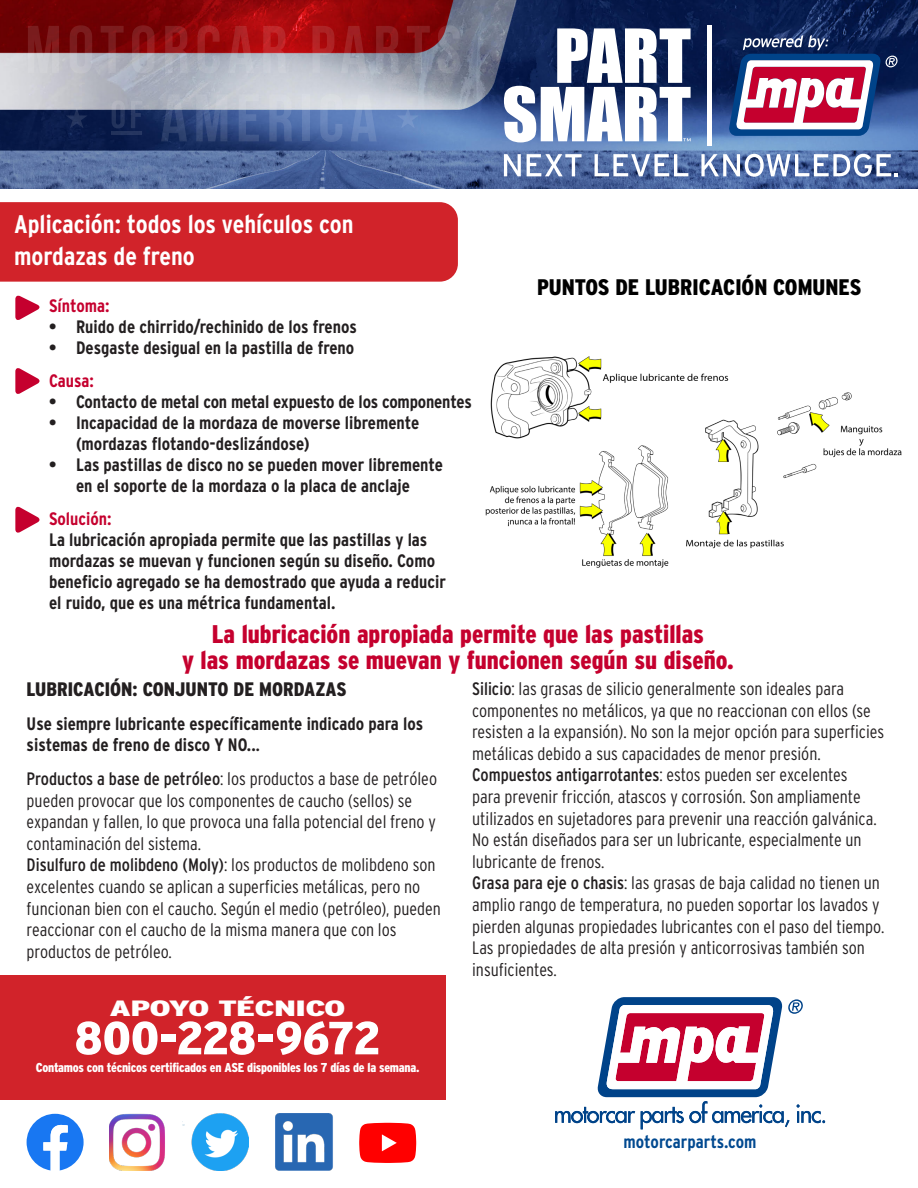
<style>
.page{position:relative;width:918px;height:1188px;background:#fff}
.page>*{position:absolute;margin:0;border:0;box-sizing:border-box;transform-origin:0 0}
.t1{font:900 46.35px "Interstate Condensed";letter-spacing:-.025em;color:#fff;scale:1.11 1}
.t2{font:900 25.5px/25.5px "Interstate Condensed";color:#c5002e;text-align:center}
.Paragraph_Style_1{font:700 25.5px/31.5px "Interstate Condensed";color:#fff}
.t3{font:900 22.5px "Interstate Condensed";color:#000}
.t4{font:900 22.05px "Interstate Condensed";letter-spacing:-.02em;color:#fff;scale:1.72 1}
.t5{font:900 19.5px "Interstate Condensed";color:#231f20}
.t6{font:300 18px/21.6px "Interstate Condensed";color:#231f20}
.t7{font:700 18px/21px "Interstate Condensed";color:#231f20}
.t8{font:700 18px "Interstate Condensed";color:#c5002e}
.t9{font:700 18px "Interstate Condensed";color:#014990}
.t10{font:900 12.9px "Interstate Condensed";letter-spacing:-.02em;color:#fff}
.s1{font-size:16.5px}
.s2{font-weight:400}
</style>
<div class="page">
<div style="left:0;top:202px;width:458px;height:80px;background:#d1232a"></div>
<div style="left:0;top:975px;width:445px;height:124px;background:#d1232a"></div>
<svg style="left:555px;top:997px;width:270px;height:132px"></svg>
<svg style="left:27px;top:1114px;width:57px;height:57px"></svg>
<img style="left:109px;top:1114px;width:56px;height:57px">
<img style="left:183px;top:1114px;width:66px;height:57px">
<img style="left:276px;top:1114px;width:57px;height:57px">
<svg style="left:359px;top:1123px;width:57px;height:40px;background:#ff1c1c"></svg>
<img style="left:0;top:0;width:918px;height:189px">
<svg style="left:728px;top:35px;width:170px;height:101px"></svg>
<div style="left:707px;top:25px;width:5px;height:121px;background:#fff"></div>
<svg style="left:504px;top:28px;width:187px;height:114px"></svg>
<svg style="left:458px;top:154px;width:440px;height:24px"></svg>
<svg style="left:28px;top:26px;width:31px;height:47px"></svg>
<svg style="left:70px;top:25px;width:22px;height:48px"></svg>
<svg style="left:101px;top:26px;width:23px;height:47px"></svg>
<svg style="left:132px;top:25px;width:23px;height:48px"></svg>
<svg style="left:165px;top:26px;width:23px;height:47px"></svg>
<svg style="left:197px;top:25px;width:23px;height:48px"></svg>
<svg style="left:228px;top:26px;width:26px;height:47px"></svg>
<svg style="left:263px;top:26px;width:23px;height:47px"></svg>
<svg style="left:312px;top:26px;width:22px;height:47px"></svg>
<svg style="left:341px;top:26px;width:26px;height:47px"></svg>
<svg style="left:376px;top:26px;width:23px;height:47px"></svg>
<svg style="left:407px;top:26px;width:23px;height:47px"></svg>
<svg style="left:438px;top:25px;width:22px;height:48px"></svg>
<svg style="left:112px;top:100px;width:13px;height:28px"></svg>
<svg style="left:131px;top:101px;width:11px;height:27px"></svg>
<svg style="left:161px;top:94px;width:26px;height:47px"></svg>
<svg style="left:196px;top:94px;width:31px;height:47px"></svg>
<svg style="left:239px;top:94px;width:20px;height:47px"></svg>
<svg style="left:269px;top:94px;width:23px;height:47px"></svg>
<svg style="left:302px;top:94px;width:8px;height:47px"></svg>
<svg style="left:320px;top:94px;width:22px;height:48px"></svg>
<svg style="left:351px;top:94px;width:26px;height:47px"></svg>
<hr style="left:111px;top:132px;width:30px;height:3px;background:#fff">
<svg style="left:397px;top:108px;width:22px;height:20px"></svg>
<svg style="left:66px;top:108px;width:22px;height:20px"></svg>
<img style="left:485px;top:357px;width:416px;height:210px">
<svg style="left:15px;top:295px;width:25px;height:25px"></svg>
<svg style="left:15px;top:368px;width:25px;height:26px"></svg>
<svg style="left:15px;top:506px;width:25px;height:27px"></svg>
<p class="Paragraph_Style_1" style="left:14px;top:208px;width:341px">Aplicación: todos los vehículos con mordazas de freno</p>
<p class="t8" style="left:49px;top:296px;width:62px">Síntoma:</p>
<p class="t7" style="left:49px;top:316px;width:309px">• Ruido de chirrido/rechinido de los frenos</p>
<p class="t7" style="left:49px;top:337px;width:307px">• Desgaste desigual en la pastilla de freno</p>
<p class="t8" style="left:49px;top:371px;width:46px">Causa:</p>
<p class="t7" style="left:49px;top:391px;width:424px">• Contacto de metal con metal expuesto de los componentes</p>
<p class="t7" style="left:76px;top:412px;width:345px;text-indent:-27px">• Incapacidad de la mordaza de moverse libremente (mordazas flotando-deslizándose)</p>
<p class="t7" style="left:49px;top:454px;width:395px;text-align:center">• Las pastillas de disco no se pueden mover libremente en el soporte de la mordaza o la placa de anclaje</p>
<p class="t8" style="left:49px;top:509px;width:64px">Solución:</p>
<p class="t7" style="left:49px;top:529px;width:398px">La lubricación apropiada permite que las pastillas y las mordazas se muevan y funcionen según su diseño. Como beneficio agregado se ha demostrado que ayuda a reducir el ruido, que es una métrica fundamental.</p>
<p class="t3" style="left:537px;top:275px;width:326px">PUNTOS DE LUBRICACIÓN COMUNES</p>
<p class="t2" style="left:182px;top:621px;width:553px">La lubricación apropiada permite que las pastillas<br>y las mordazas se muevan y funcionen según su diseño.</p>
<p class="t5" style="left:27px;top:679px;width:321px">LUBRICACIÓN: CONJUNTO DE MORDAZAS</p>
<p class="t7" style="left:27px;top:713px;width:398px;line-height:21.6px">Use siempre lubricante específicamente indicado para los sistemas de freno de disco Y NO..<span class="s1">.</span></p>
<p class="t6" style="left:27px;top:768px;width:412px"><span class="s2">Productos a base de petróleo</span>: los productos a base de petróleo pueden provocar que los componentes de caucho (sellos) se expandan y fallen, lo que provoca una falla potencial del freno y contaminación del sistema.</p>
<p class="t6" style="left:27px;top:854px;width:416px"><span class="s2">Disulfuro de molibdeno (Moly)</span>: los productos de molibdeno son excelentes cuando se aplican a superficies metálicas, pero no funcionan bien con el caucho. Según el medio (petróleo), pueden reaccionar con el caucho de la misma manera que con los productos de petróleo.</p>
<p class="t4" style="left:110px;top:996px;width:139px">APOYO TÉCNICO</p>
<p class="t1" style="left:74px;top:1012px;width:277px">800-228-9672</p>
<p class="t10" style="left:36px;top:1061px;width:385px">Contamos con técnicos certificados en ASE disponibles los 7 días de la semana.</p>
<p class="t6" style="left:472px;top:678px;width:414px"><span class="s2">Silicio</span>: las grasas de silicio generalmente son ideales para componentes no metálicos, ya que no reaccionan con ellos (se resisten a la expansión). No son la mejor opción para superficies metálicas debido a sus capacidades de menor presión.</p>
<p class="t6" style="left:472px;top:764px;width:406px"><span class="s2">Compuestos antigarrotantes</span>: estos pueden ser excelentes para prevenir fricción, atascos y corrosión. Son ampliamente utilizados en sujetadores para prevenir una reacción galvánica.<br>No están diseñados para ser un lubricante, especialmente un lubricante de frenos.</p>
<p class="t6" style="left:472px;top:872px;width:414px"><span class="s2">Grasa para eje o chasis</span>: las grasas de baja calidad no tienen un amplio rango de temperatura, no pueden soportar los lavados y pierden algunas propiedades lubricantes con el paso del tiempo.<br>Las propiedades de alta presión y anticorrosivas también son insuficientes.</p>
<p class="t9" style="left:624px;top:1131px;width:134px">motorcarparts.com</p>
</div>
